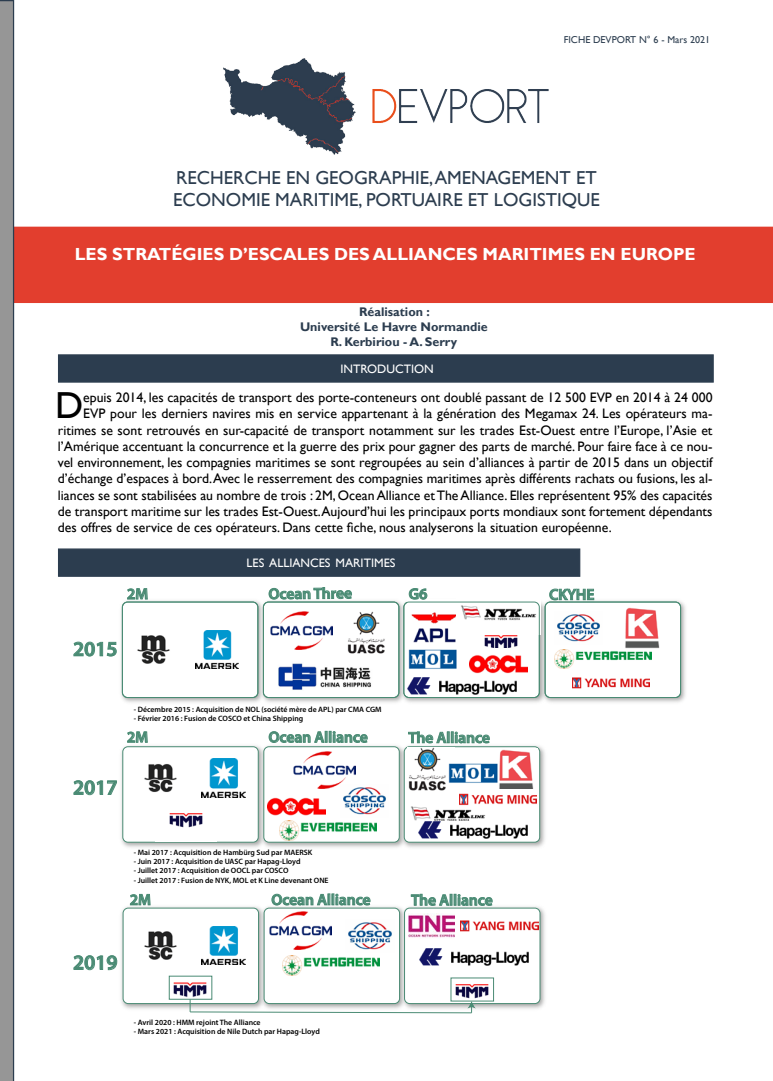
<style>
.page{position:relative;width:773px;height:1081px;background:#fff}
.page>*{position:absolute;margin:0;border:0;box-sizing:border-box;transform-origin:0 0}
.t1{font:37.62px "Gill Sans";color:#000}
.t2{font:600 20.75px "Myriad Pro";color:#4a8b74}
.t3{font:18.75px/22.5px "Gill Sans";color:#2c3d4f}
.t4{font:700 17.5px "Gill Sans";color:#fff}
.t5{font:600 15.5px "Myriad Pro";color:#4a8b74}
.t6{font:13.75px "Gill Sans";color:#000}
.t7{font:700 12.5px/15px "Gill Sans";color:#2c3d4f;text-align:center}
.t8{font:12.25px "Gill Sans";color:#fff}
.t9{font:10px "Gill Sans";color:#2c3d4f}
.t10{font:600 7.75px "Myriad Pro";color:#000}
</style>
<div class="page">
<div style="left:0;top:227px;width:772px;height:75px;background:#e23e2e"></div>
<div style="left:0;top:227px;width:772px;height:76px;border:1px solid #e23e2e"></div>
<img style="left:224px;top:59px;width:325px;height:96px">
<div style="left:58px;top:548px;width:522px;height:29px;background:#2c3d4f;border:1px solid #2c3d4f"></div>
<svg style="left:0;top:0;width:14px;height:1081px;background:#8d8f90"></svg>
<div style="left:58px;top:354px;width:655px;height:29px;background:#2c3d4f;border:1px solid #2c3d4f"></div>
<img style="left:121px;top:596px;width:137px;height:107px">
<div style="left:122px;top:602px;width:136px;height:95px;background:#fff;border-radius:5px"></div>
<img style="left:258px;top:596px;width:140px;height:107px">
<div style="left:263px;top:602px;width:136px;height:95px;background:#fff;border-radius:5px"></div>
<img style="left:398px;top:596px;width:142px;height:107px">
<div style="left:404px;top:602px;width:135px;height:95px;background:#fff;border-radius:5px"></div>
<img style="left:540px;top:597px;width:146px;height:106px">
<div style="left:545px;top:602px;width:135px;height:95px;background:#fff;border-radius:5px"></div>
<img style="left:270px;top:611px;width:62px;height:38px">
<img style="left:137px;top:635px;width:33px;height:29px">
<img style="left:195px;top:630px;width:43px;height:38px">
<img style="left:408px;top:600px;width:48px;height:43px">
<img style="left:484px;top:635px;width:34px;height:13px">
<img style="left:557px;top:614px;width:43px;height:28px">
<img style="left:572px;top:677px;width:77px;height:12px">
<img style="left:407px;top:677px;width:109px;height:17px">
<img style="left:469px;top:655px;width:58px;height:24px">
<img style="left:456px;top:596px;width:84px;height:38px">
<img style="left:408px;top:649px;width:49px;height:20px">
<img style="left:625px;top:607px;width:35px;height:42px">
<svg style="left:127px;top:588px;width:20px;height:11px"></svg>
<svg style="left:269px;top:587px;width:82px;height:12px"></svg>
<img style="left:347px;top:611px;width:38px;height:43px">
<img style="left:278px;top:663px;width:93px;height:27px">
<svg style="left:409px;top:588px;width:18px;height:11px"></svg>
<img style="left:555px;top:649px;width:96px;height:20px">
<svg style="left:549px;top:589px;width:44px;height:11px"></svg>
<svg style="left:127px;top:732px;width:20px;height:9px"></svg>
<svg style="left:269px;top:731px;width:98px;height:10px"></svg>
<svg style="left:408px;top:731px;width:81px;height:10px"></svg>
<svg style="left:130px;top:894px;width:20px;height:9px"></svg>
<svg style="left:272px;top:894px;width:98px;height:9px"></svg>
<svg style="left:411px;top:894px;width:81px;height:9px"></svg>
<div style="left:122px;top:601px;width:136px;height:97px;border:1px solid #4a8b74;border-radius:5px"></div>
<div style="left:263px;top:601px;width:136px;height:97px;border:1px solid #4a8b74;border-radius:5px"></div>
<div style="left:403px;top:601px;width:136px;height:97px;border:1px solid #4a8b74;border-radius:5px"></div>
<div style="left:544px;top:601px;width:137px;height:97px;border:1px solid #4a8b74;border-radius:5px"></div>
<svg style="left:74px;top:642px;width:42px;height:14px"></svg>
<img style="left:121px;top:741px;width:137px;height:107px">
<div style="left:123px;top:747px;width:135px;height:95px;background:#fff;border-radius:5px"></div>
<div style="left:122px;top:746px;width:137px;height:96px;border:1px solid #4a8b74;border-radius:5px"></div>
<img style="left:258px;top:741px;width:141px;height:107px">
<div style="left:264px;top:747px;width:135px;height:95px;background:#fff;border-radius:5px"></div>
<div style="left:263px;top:746px;width:136px;height:96px;border:1px solid #4a8b74;border-radius:5px"></div>
<img style="left:399px;top:741px;width:146px;height:107px">
<div style="left:404px;top:747px;width:135px;height:95px;background:#fff;border-radius:5px"></div>
<div style="left:404px;top:746px;width:136px;height:96px;border:1px solid #4a8b74;border-radius:5px"></div>
<svg style="left:74px;top:780px;width:43px;height:15px"></svg>
<img style="left:144px;top:764px;width:33px;height:28px">
<img style="left:202px;top:759px;width:43px;height:38px">
<img style="left:293px;top:751px;width:62px;height:38px">
<img style="left:340px;top:785px;width:46px;height:30px">
<img style="left:267px;top:797px;width:59px;height:19px">
<img style="left:279px;top:820px;width:97px;height:20px">
<img style="left:411px;top:806px;width:75px;height:15px">
<img style="left:499px;top:748px;width:39px;height:41px">
<img style="left:408px;top:748px;width:38px;height:43px">
<img style="left:418px;top:821px;width:109px;height:18px">
<img style="left:448px;top:763px;width:50px;height:20px">
<img style="left:459px;top:793px;width:78px;height:13px">
<img style="left:121px;top:903px;width:138px;height:106px">
<div style="left:123px;top:908px;width:135px;height:95px;background:#fff;border-radius:5px"></div>
<div style="left:123px;top:907px;width:136px;height:97px;border:1px solid #4a8b74;border-radius:5px"></div>
<img style="left:259px;top:903px;width:140px;height:96px">
<div style="left:264px;top:908px;width:135px;height:95px;background:#fff;border-radius:5px"></div>
<div style="left:263px;top:907px;width:137px;height:97px;border:1px solid #4a8b74;border-radius:5px"></div>
<img style="left:399px;top:903px;width:146px;height:106px">
<div style="left:404px;top:908px;width:136px;height:95px;background:#fff;border-radius:5px"></div>
<div style="left:404px;top:907px;width:136px;height:97px;border:1px solid #4a8b74;border-radius:5px"></div>
<svg style="left:74px;top:955px;width:43px;height:15px"></svg>
<img style="left:270px;top:912px;width:61px;height:37px">
<img style="left:348px;top:922px;width:44px;height:28px">
<img style="left:283px;top:955px;width:96px;height:20px">
<img style="left:155px;top:813px;width:62px;height:29px">
<img style="left:408px;top:913px;width:46px;height:25px">
<img style="left:455px;top:978px;width:40px;height:21px">
<img style="left:144px;top:931px;width:33px;height:29px">
<img style="left:202px;top:926px;width:43px;height:38px">
<img style="left:420px;top:948px;width:108px;height:17px">
<img style="left:460px;top:920px;width:78px;height:12px">
<img style="left:168px;top:975px;width:45px;height:22px">
<svg style="left:189px;top:999px;width:286px;height:14px"></svg>
<p class="t9" style="left:563px;top:34px;width:148px">FICHE DEVPORT N° 6 - Mars 2021</p>
<h3 class="t3" style="left:173px;top:167px;width:428px">RECHERCHE EN GEOGRAPHIE, AMENAGEMENT ET<br>ECONOMIE MARITIME, PORTUAIRE ET LOGISTIQUE</h3>
<p class="t4" style="left:75px;top:243px;width:622px">LES STRATÉGIES D’ESCALES DES ALLIANCES MARITIMES EN EUROPE</p>
<p class="t7" style="left:300px;top:305px;width:189px">Réalisation :<br>Université Le Havre Normandie<br>R. Kerbiriou - A. Serry</p>
<p class="t8" style="left:340px;top:362px;width:95px">INTRODUCTION</p>
<h1 class="t1" style="left:55px;top:384px;width:30px">D</h1>
<p class="t6" style="left:83px;top:389px;width:630px">epuis 2014, les capacités de transport des porte-conteneurs ont doublé passant de 12 500 EVP en 2014 à 24 000</p>
<p class="t6" style="left:83px;top:406px;width:630px">EVP pour les derniers navires mis en service appartenant à la génération des Megamax 24. Les opérateurs ma-</p>
<p class="t6" style="left:58px;top:422px;width:656px">ritimes se sont retrouvés en sur-capacité de transport notamment sur les trades Est-Ouest entre l’Europe, l’Asie et</p>
<p class="t6" style="left:58px;top:438px;width:656px">l’Amérique accentuant la concurrence et la guerre des prix pour gagner des parts de marché. Pour faire face à ce nou-</p>
<p class="t6" style="left:58px;top:454px;width:656px">vel environnement, les compagnies maritimes se sont regroupées au sein d’alliances à partir de 2015 dans un objectif</p>
<p class="t6" style="left:58px;top:471px;width:656px">d’échange d’espaces à bord. Avec le resserrement des compagnies maritimes après différents rachats ou fusions, les al-</p>
<p class="t6" style="left:58px;top:487px;width:656px">liances se sont stabilisées au nombre de trois : 2M, Ocean Alliance et The Alliance. Elles représentent 95% des capacités</p>
<p class="t6" style="left:58px;top:503px;width:656px">de transport maritime sur les trades Est-Ouest.Aujourd’hui les principaux ports mondiaux sont fortement dépendants</p>
<p class="t6" style="left:58px;top:519px;width:555px">des offres de service de ces opérateurs. Dans cette fiche, nous analyserons la situation européenne.</p>
<p class="t8" style="left:246px;top:556px;width:150px">LES ALLIANCES MARITIMES</p>
<p class="t5" style="left:127px;top:584px;width:23px">2M</p>
<p class="t5" style="left:268px;top:584px;width:85px">Ocean Three</p>
<p class="t5" style="left:408px;top:584px;width:20px">G6</p>
<p class="t5" style="left:549px;top:584px;width:47px">CKYHE</p>
<h2 class="t2" style="left:73px;top:635px;width:46px">2015</h2>
<p class="t10" style="left:134px;top:704px;width:249px">- Décembre 2015 : Acquisition de NOL (société mère de APL) par CMA CGM</p>
<p class="t10" style="left:134px;top:714px;width:171px">- Février 2016 : Fusion de COSCO et China Shipping</p>
<p class="t5" style="left:127px;top:727px;width:23px">2M</p>
<p class="t5" style="left:268px;top:727px;width:101px">Ocean Alliance</p>
<p class="t5" style="left:408px;top:728px;width:83px">The Alliance</p>
<h2 class="t2" style="left:73px;top:774px;width:46px">2017</h2>
<p class="t10" style="left:134px;top:847px;width:180px">- Mai 2017 : Acquisition de Hambürg Sud par MAERSK</p>
<p class="t10" style="left:134px;top:856px;width:168px">- Juin 2017 : Acquisition de UASC par Hapag-Lloyd</p>
<p class="t10" style="left:134px;top:866px;width:156px">- Juillet 2017 : Acquisition de OOCL par COSCO</p>
<p class="t10" style="left:134px;top:875px;width:196px">- Juillet 2017 : Fusion de NYK, MOL et K Line devenant ONE</p>
<p class="t5" style="left:130px;top:890px;width:23px">2M</p>
<p class="t5" style="left:271px;top:890px;width:101px">Ocean Alliance</p>
<p class="t5" style="left:411px;top:890px;width:83px">The Alliance</p>
<h2 class="t2" style="left:73px;top:949px;width:46px">2019</h2>
<p class="t10" style="left:134px;top:1017px;width:128px">- Avril 2020 : HMM rejoint The Alliance</p>
<p class="t10" style="left:134px;top:1027px;width:187px">- Mars 2021 : Acquisition de Nile Dutch par Hapag-Lloyd</p>
</div>
